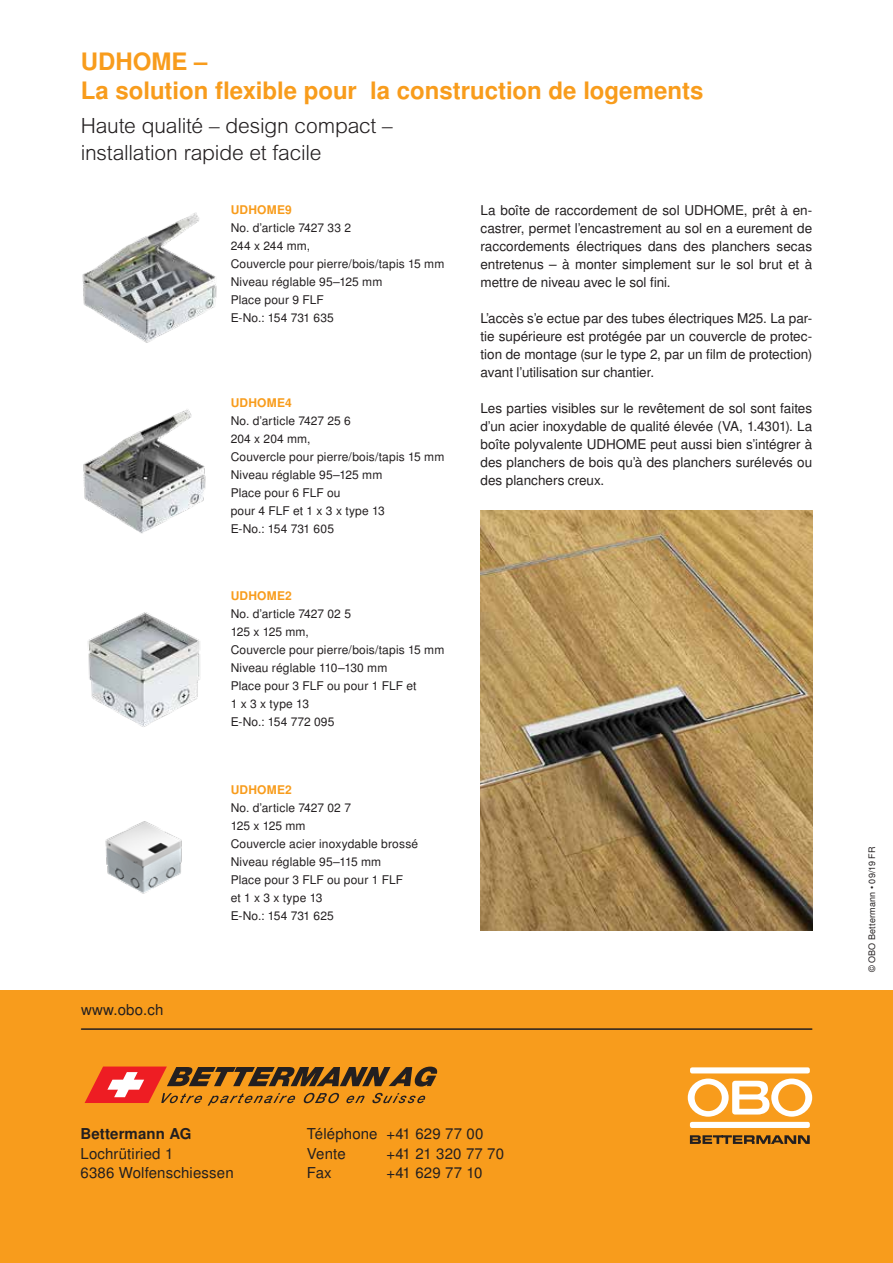
<style>
.page{position:relative;width:893px;height:1263px;background:#fff}
.page>*{position:absolute;margin:0;border:0;box-sizing:border-box;transform-origin:0 0}
.t1{font:700 24px/28.8px "Nimbus San LOT";color:#f89c1c}
.t2{font:300 21px/27px "Arial MT Pro";letter-spacing:-.01em;color:#231f20}
.t3{font:15px/19.5px "Nimbus San LOT";letter-spacing:.01em;color:#231f20}
.t4{font:700 15px "Nimbus San LOT";letter-spacing:.01em;color:#231f20}
.t5{font:13.5px/18px "Nimbus San LOT";color:#231f20;text-align:justify}
.t6{font:12px/18px "Nimbus San LOT";letter-spacing:.01em;color:#231f20}
.t7{font:700 12px "Nimbus San LOT";letter-spacing:.02em;color:#f89c1c}
.t8{font:9px "Nimbus San LOT";letter-spacing:.02em;color:#231f20}
</style>
<div class="page">
<div style="left:0;top:991px;width:893px;height:272px;background:#f89c1c"></div>
<div style="left:690px;top:1122px;width:120px;height:6px;background:#fff;border-radius:2px"></div>
<svg style="left:688px;top:1078px;width:124px;height:39px"></svg>
<div style="left:690px;top:1067px;width:120px;height:6px;background:#fff;border-radius:2px"></div>
<svg style="left:690px;top:1135px;width:120px;height:9px"></svg>
<hr style="left:82px;top:1028px;width:730px;height:2px;background:#231f20">
<img style="left:82px;top:212px;width:135px;height:131px">
<img style="left:83px;top:409px;width:123px;height:125px">
<img style="left:87px;top:612px;width:113px;height:115px">
<img style="left:105px;top:821px;width:77px;height:73px">
<img style="left:480px;top:510px;width:332px;height:420px">
<svg style="left:85px;top:1066px;width:353px;height:40px"></svg>
<h1 class="t1" style="left:81px;top:48px;width:624px">UDHOME –<br>La solution flexible pour la construction de logements</h1>
<h2 class="t2" style="left:81px;top:113px;width:313px">Haute qualité – design compact – installation rapide et facile</h2>
<p class="t3" style="left:81px;top:1000px;width:84px">www.obo.ch</p>
<p class="t7" style="left:231px;top:202px;width:63px">UDHOME9</p>
<p class="t6" style="left:231px;top:219px;width:215px">No. d’article 7427 33 2<br>244 x 244 mm,<br>Couvercle pour pierre/bois/tapis 15 mm<br>Niveau réglable 95–125 mm<br>Place pour 9 FLF<br>E-No.: 154 731 635</p>
<p class="t7" style="left:231px;top:396px;width:63px">UDHOME4</p>
<p class="t6" style="left:231px;top:412px;width:215px">No. d’article 7427 25 6<br>204 x 204 mm,<br>Couvercle pour pierre/bois/tapis 15 mm<br>Niveau réglable 95–125 mm<br>Place pour 6 FLF ou<br>pour 4 FLF et 1 x 3 x type 13<br>E-No.: 154 731 605</p>
<p class="t7" style="left:231px;top:589px;width:63px">UDHOME2</p>
<p class="t6" style="left:231px;top:605px;width:215px">No. d’article 7427 02 5<br>125 x 125 mm,<br>Couvercle pour pierre/bois/tapis 15 mm<br>Niveau réglable 110–130 mm<br>Place pour 3 FLF ou pour 1 FLF et<br>1 x 3 x type 13<br>E-No.: 154 772 095</p>
<p class="t7" style="left:231px;top:782px;width:63px">UDHOME2</p>
<p class="t6" style="left:231px;top:799px;width:189px">No. d’article 7427 02 7<br>125 x 125 mm<br>Couvercle acier inoxydable brossé<br>Niveau réglable 95–115 mm<br>Place pour 3 FLF ou pour 1 FLF<br>et 1 x 3 x type 13<br>E-No.: 154 731 625</p>
<p class="t5" style="left:480px;top:201px;width:333px">La boîte de raccordement de sol UDHOME, prêt à en&shy;castrer, permet l’encastrement au sol en affleurement de raccordements électriques dans des planchers secas entretenus – à monter simplement sur le sol brut et à mettre de niveau avec le sol fini.</p>
<p class="t5" style="left:480px;top:309px;width:333px">L’accès s’e ectue par des tubes électriques M25. La par&shy;tie supérieure est protégée par un couvercle de protec&shy;tion de montage (sur le type 2, par un film de protection) avant l’utilisation sur chantier.</p>
<p class="t5" style="left:480px;top:399px;width:333px">Les parties visibles sur le revêtement de sol sont faites d’un acier inoxydable de qualité élevée (VA, 1.4301). La boîte polyvalente UDHOME peut aussi bien s’intégrer à des planchers de bois qu’à des planchers surélevés ou des planchers creux.</p>
<p class="t4" style="left:81px;top:1125px;width:113px">Bettermann AG</p>
<p class="t3" style="left:81px;top:1144px;width:155px">Lochrütiried 1<br>6386 Wolfenschiessen</p>
<p class="t3" style="left:307px;top:1125px;width:178px">Téléphone +41 629 77 00<br>Vente</p>
<p class="t3" style="left:386px;top:1144px;width:119px">+41 21 320 77 70</p>
<p class="t3" style="left:307px;top:1164px;width:26px">Fax</p>
<p class="t3" style="left:386px;top:1164px;width:97px">+41 629 77 10</p>
<p class="t8" style="left:867px;top:972px;width:127px;rotate:-90deg">© OBO Bettermann • 09/19 FR</p>
</div>
